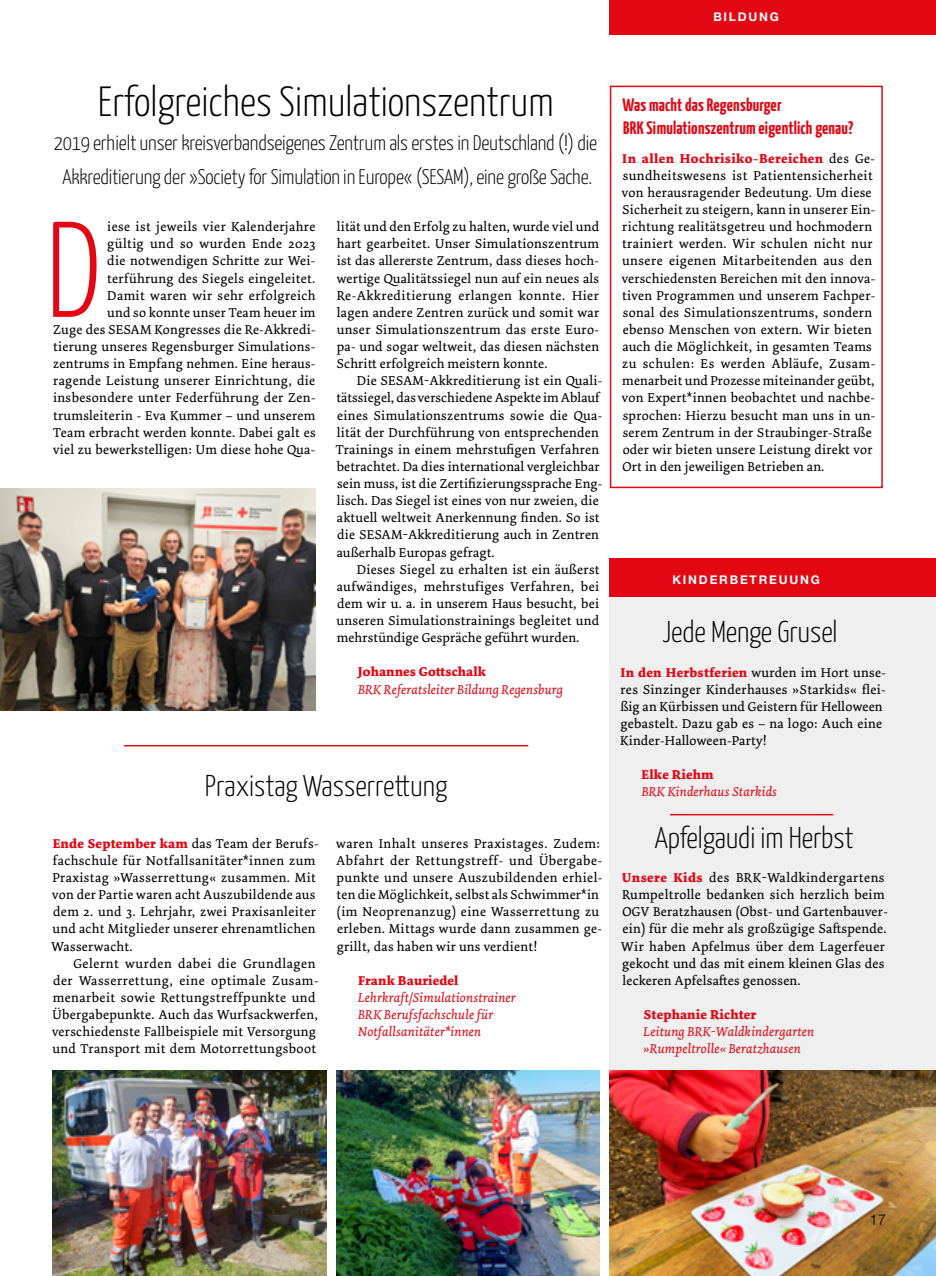
<style>
.page{position:relative;width:936px;height:1276px;background:#fff}
.page>*{position:absolute;margin:0;border:0;box-sizing:border-box;transform-origin:0 0}
.t1{font:300 135.75px "Yanone Kaffeesatz";color:#e30613}
.t2{font:300 42px "Yanone Kaffeesatz";color:#000}
.t3{font:300 30px "Yanone Kaffeesatz";letter-spacing:-.005em;color:#000}
.t4{font:300 21px/34.2px "Yanone Kaffeesatz";letter-spacing:-.01em;color:#000;text-align:center}
.t5{font:700 18px/22.5px "Yanone Kaffeesatz";letter-spacing:.01em;color:#e30613}
.t6{font:300 15px "Helvetica Neue LT Std";color:#000}
.t7{font:13.5px/17.1px "Dolly Pro";letter-spacing:.02em;color:#000}
.t8{font:italic 13.5px/17.1px "Dolly Pro";letter-spacing:.015em;color:#e30613}
.t9{font:700 13.5px "Dolly Pro";letter-spacing:.015em;color:#e30613}
.t10{font:700 12px "Helvetica Neue LT Std";letter-spacing:.15em;color:#fff}
.s1{font-weight:700;color:#e30613}
</style>
<div class="page">
<div style="left:609px;top:591px;width:326px;height:685px;background:#efefef"></div>
<div style="left:609px;top:86px;width:273px;height:402px;border:2px solid #e30613"></div>
<hr style="left:670px;top:814px;width:163px;height:1px;background:#e30613">
<img style="left:53px;top:1070px;width:273px;height:206px">
<img style="left:337px;top:1070px;width:262px;height:206px">
<img style="left:609px;top:1070px;width:326px;height:206px">
<img style="left:0;top:488px;width:315px;height:222px">
<hr style="left:124px;top:745px;width:404px;height:1px;background:#e30613">
<div style="left:609px;top:0;width:326px;height:34px;background:#e30613"></div>
<div style="left:609px;top:558px;width:326px;height:39px;background:#e30613"></div>
<p class="t10" style="left:713px;top:10px;width:67px">BILDUNG</p>
<h2 class="t2" style="left:98px;top:71px;width:457px">Erfolgreiches Simulationszentrum</h2>
<h3 class="t4" style="left:54px;top:124px;width:545px">2019 erhielt unser kreisverbandseigenes Zentrum als erstes in Deutschland (!) die<br>Akkreditierung der »Society for Simulation in Europe« (SESAM), eine große Sache.</h3>
<p class="t7" style="left:53px;top:218px;width:264px;text-align:right">iese ist jeweils vier Kalenderjahre<br>gültig und so wurden Ende 2023<br>die notwendigen Schritte zur Wei&shy;terführung des Siegels eingeleitet.<br>Damit waren wir sehr erfolgreich<br>und so konnte unser Team heuer im<br>Zuge des SESAM Kongresses die Re-Akkredi&shy;tierung unseres Regensburger Simulations&shy;zentrums in Empfang nehmen. Eine heraus&shy;ragende Leistung unserer Einrichtung, die insbesondere unter Federführung der Zen&shy;trumsleiterin - Eva Kummer – und unserem Team erbracht werden konnte. Dabei galt es viel zu bewerkstelligen: Um diese hohe Qua-</p>
<h1 class="t1" style="left:45px;top:173px;width:58px">D</h1>
<p class="t7" style="left:337px;top:218px;width:264px;text-align:justify">lität und den Erfolg zu halten, wurde viel und hart gearbeitet. Unser Simulationszentrum ist das allererste Zentrum, dass dieses hoch&shy;wertige Qualitätssiegel nun auf ein neues als Re-Akkreditierung erlangen konnte. Hier lagen andere Zentren zurück und somit war unser Simulationszentrum das erste Euro&shy;pa- und sogar weltweit, das diesen nächsten Schritt erfolgreich meistern konnte.</p>
<p class="t7" style="left:336px;top:372px;width:268px;text-indent:21px">Die SESAM-Akkreditierung ist ein Quali&shy;tätssiegel, das verschiedene Aspekte im Ablauf eines Simulationszentrums sowie die Qua&shy;lität der Durchführung von entsprechenden Trainings in einem mehrstufigen Verfahren betrachtet. Da dies international vergleichbar sein muss, ist die Zertifizierungssprache Eng&shy;lisch. Das Siegel ist eines von nur zweien, die aktuell weltweit Anerkennung finden. So ist die SESAM-Akkreditierung auch in Zentren außerhalb Europas gefragt.</p>
<p class="t7" style="left:336px;top:561px;width:264px;text-align:justify;text-indent:20px">Dieses Siegel zu erhalten ist ein äußerst aufwändiges, mehrstufiges Verfahren, bei dem wir u. a. in unserem Haus besucht, bei unseren Simulationstrainings begleitet und mehrstündige Gespräche geführt wurden.</p>
<p class="t9" style="left:358px;top:663px;width:129px">Johannes Gottschalk</p>
<p class="t8" style="left:358px;top:680px;width:206px">BRK Referatsleiter Bildung Regensburg</p>
<h3 class="t3" style="left:205px;top:764px;width:244px">Praxistag Wasserrettung</h3>
<p class="t7" style="left:52px;top:835px;width:268px"><span class="s1">Ende September kam</span> das Team der Berufs&shy;fachschule für Notfallsanitäter*innen zum Praxistag »Wasserrettung« zusammen. Mit von der Partie waren acht Auszubildende aus dem 2. und 3. Lehrjahr, zwei Praxisanleiter und acht Mitglieder unserer ehrenamtlichen Wasserwacht.</p>
<p class="t7" style="left:52px;top:954px;width:268px;text-indent:21px">Gelernt wurden dabei die Grundlagen der Wasserrettung, eine optimale Zusam&shy;menarbeit sowie Rettungstreffpunkte und Übergabepunkte. Auch das Wurfsackwerfen, verschiedenste Fallbeispiele mit Versorgung und Transport mit dem Motorrettungsboot</p>
<p class="t7" style="left:336px;top:835px;width:268px">waren Inhalt unseres Praxistages. Zudem:<br>Abfahrt der Rettungstreff- und Übergabe&shy;punkte und unsere Auszubildenden erhiel&shy;ten die Möglichkeit, selbst als Schwimmer*in (im Neoprenanzug) eine Wasserrettung zu erleben. Mittags wurde dann zusammen ge&shy;grillt, das haben wir uns verdient!</p>
<p class="t9" style="left:358px;top:971px;width:102px">Frank Bauriedel</p>
<p class="t8" style="left:358px;top:989px;width:159px">Lehrkraft/Simulationstrainer<br>BRK Berufsfachschule für<br>Notfallsanitäter*innen</p>
<h3 class="t5" style="left:622px;top:93px;width:232px">Was macht das Regensburger<br>BRK Simulationszentrum eigentlich genau?</h3>
<p class="t7" style="left:621px;top:150px;width:255px"><span class="s1">In allen Hochrisiko-Bereichen</span> des Ge&shy;sundheitswesens ist Patientensicherheit von herausragender Bedeutung. Um diese Sicherheit zu steigern, kann in unserer Ein&shy;richtung realitätsgetreu und hochmodern trainiert werden. Wir schulen nicht nur unsere eigenen Mitarbeitenden aus den verschiedensten Bereichen mit den innova&shy;tiven Programmen und unserem Fachper&shy;sonal des Simulationszentrums, sondern ebenso Menschen von extern. Wir bieten auch die Möglichkeit, in gesamten Teams zu schulen: Es werden Abläufe, Zusam&shy;menarbeit und Prozesse miteinander geübt, von Expert*innen beobachtet und nachbe&shy;sprochen: Hierzu besucht man uns in un&shy;serem Zentrum in der Straubinger-Straße oder wir bieten unsere Leistung direkt vor Ort in den jeweiligen Betrieben an.</p>
<p class="t10" style="left:672px;top:572px;width:149px">KINDERBETREUUNG</p>
<h3 class="t3" style="left:662px;top:610px;width:177px">Jede Menge Grusel</h3>
<p class="t7" style="left:620px;top:663px;width:267px"><span class="s1">In den Herbstferien</span> wurden im Hort unse&shy;res Sinzinger Kinderhauses »Starkids« flei&shy;ßig an Kürbissen und Geistern für Helloween gebastelt. Dazu gab es – na logo: Auch eine Kinder-Halloween-Party!</p>
<p class="t9" style="left:641px;top:766px;width:73px">Elke Riehm</p>
<p class="t8" style="left:641px;top:783px;width:137px">BRK Kinderhaus Starkids</p>
<h3 class="t3" style="left:654px;top:816px;width:200px">Apfelgaudi im Herbst</h3>
<p class="t7" style="left:621px;top:869px;width:268px"><span class="s1">Unsere Kids</span> des BRK-Waldkindergartens Rumpeltrolle bedanken sich herzlich beim OGV Beratzhausen (Obst- und Gartenbauver&shy;ein) für die mehr als großzügige Saftspende.<br>Wir haben Apfelmus über dem Lagerfeuer gekocht und das mit einem kleinen Glas des leckeren Apfelsaftes genossen.</p>
<p class="t9" style="left:643px;top:1005px;width:114px">Stephanie Richter</p>
<p class="t8" style="left:643px;top:1023px;width:172px">Leitung BRK-Waldkindergarten »Rumpeltrolle« Beratzhausen</p>
<p class="t6" style="left:869px;top:1210px;width:18px">17</p>
</div>
